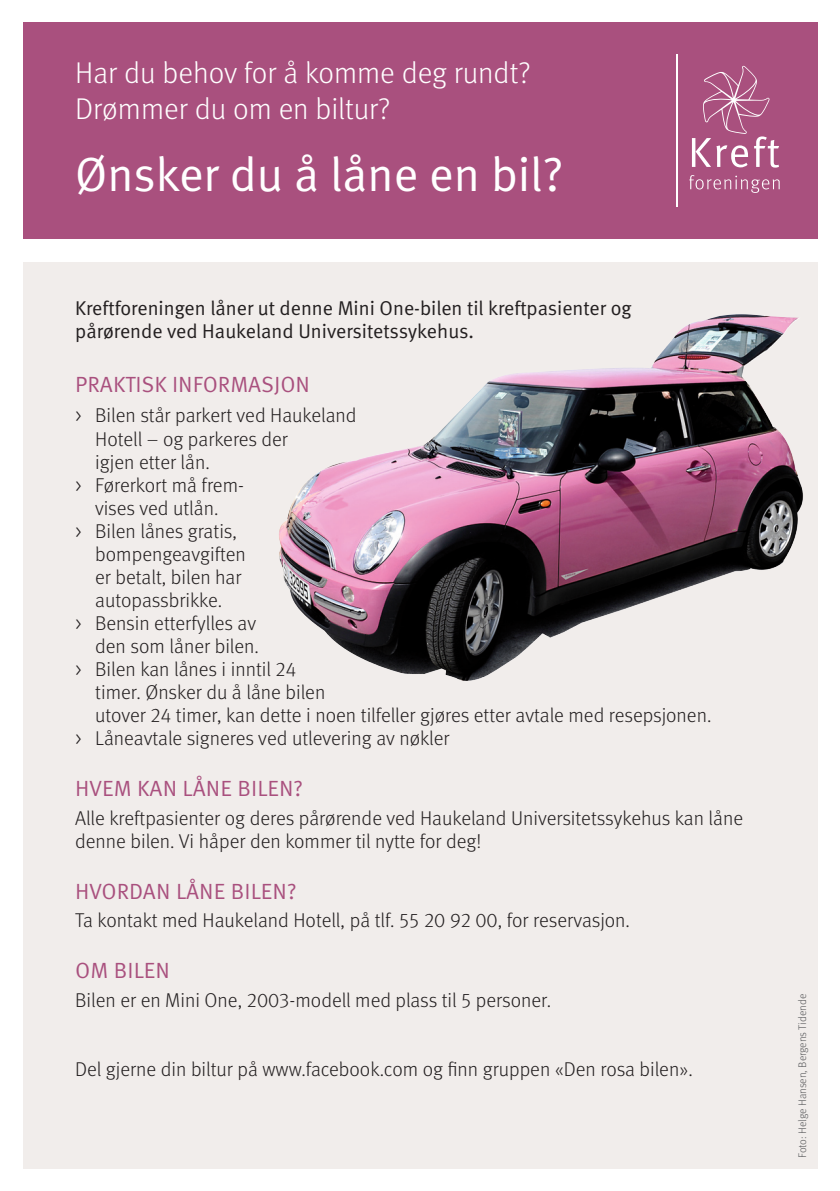
<style>
.page{position:relative;width:840px;height:1191px;background:#fff}
.page>*{position:absolute;margin:0;border:0;box-sizing:border-box;transform-origin:0 0}
.t1{font:48px "Meta Normal LF";color:#fff}
.t2{font:30px "Meta Light LF";color:#fff}
.t3{font:22px "Meta Normal LF Caps";color:#a9507e}
.t4{font:20px/23px "Meta Light LF";color:#231f20}
.t5{font:20px/23px "Meta Normal LF";color:#231f20}
.t6{font:11px "Meta Light LF";color:#57585a}
</style>
<div class="page">
<div style="left:23px;top:262px;width:793px;height:906px;background:#f1edeb"></div>
<div style="left:23px;top:23px;width:793px;height:216px;background:#a9507e"></div>
<img style="left:279px;top:314px;width:524px;height:367px">
<svg style="left:692px;top:66px;width:86px;height:102px"></svg>
<svg style="left:689px;top:175px;width:90px;height:18px"></svg>
<hr style="left:676px;top:54px;width:1px;height:152px;background:#fff">
<p class="t2" style="left:75px;top:55px;width:457px">Har du behov for å komme deg rundt?</p>
<p class="t2" style="left:75px;top:91px;width:317px">Drømmer du om en biltur?</p>
<p class="t1" style="left:75px;top:146px;width:489px">Ønsker du å låne en bil?</p>
<p class="t5" style="left:75px;top:296px;width:557px">Kreftforeningen låner ut denne Mini One-bilen til kreftpasienter og pårørende ved Haukeland Universitetssykehus.</p>
<p class="t3" style="left:75px;top:372px;width:236px">PRAKTISK INFORMASJON</p>
<p class="t4" style="left:75px;top:403px;width:283px">&gt; Bilen står parkert ved Haukeland</p>
<p class="t4" style="left:95px;top:427px;width:194px">Hotell – og parkeres der igjen etter lån.</p>
<p class="t4" style="left:75px;top:473px;width:170px;text-align:center">&gt; Førerkort må frem&shy;vises ved utlån.</p>
<p class="t4" style="left:95px;top:519px;width:152px;text-indent:-20px">&gt; Bilen lånes gratis, bompengeavgiften er betalt, bilen har autopassbrikke.</p>
<p class="t4" style="left:75px;top:611px;width:185px;text-align:right">&gt; Bensin etterfylles av den som låner bilen.</p>
<p class="t4" style="left:75px;top:657px;width:222px">&gt; Bilen kan lånes i inntil 24</p>
<p class="t4" style="left:95px;top:680px;width:231px">timer. Ønsker du å låne bilen</p>
<p class="t4" style="left:95px;top:703px;width:617px">utover 24 timer, kan dette i noen tilfeller gjøres etter avtale med resepsjonen.</p>
<p class="t4" style="left:75px;top:726px;width:375px">&gt; Låneavtale signeres ved utlevering av nøkler</p>
<p class="t3" style="left:75px;top:775px;width:229px">HVEM KAN LÅNE BILEN?</p>
<p class="t4" style="left:75px;top:806px;width:669px">Alle kreftpasienter og deres pårørende ved Haukeland Universitetssykehus kan låne denne bilen. Vi håper den kommer til nytte for deg!</p>
<p class="t3" style="left:75px;top:878px;width:222px">HVORDAN LÅNE BILEN?</p>
<p class="t4" style="left:75px;top:908px;width:556px">Ta kontakt med Haukeland Hotell, på tlf. 55 20 92 00, for reservasjon.</p>
<p class="t3" style="left:75px;top:958px;width:96px">OM BILEN</p>
<p class="t4" style="left:75px;top:988px;width:477px">Bilen er en Mini One, 2003-modell med plass til 5 personer.</p>
<p class="t4" style="left:75px;top:1057px;width:618px">Del gjerne din biltur på www.facebook.com og finn gruppen «Den rosa bilen».</p>
<p class="t6" style="left:795px;top:1158px;width:165px;rotate:-90deg">Foto: Helge Hansen, Bergens Tidende</p>
</div>
